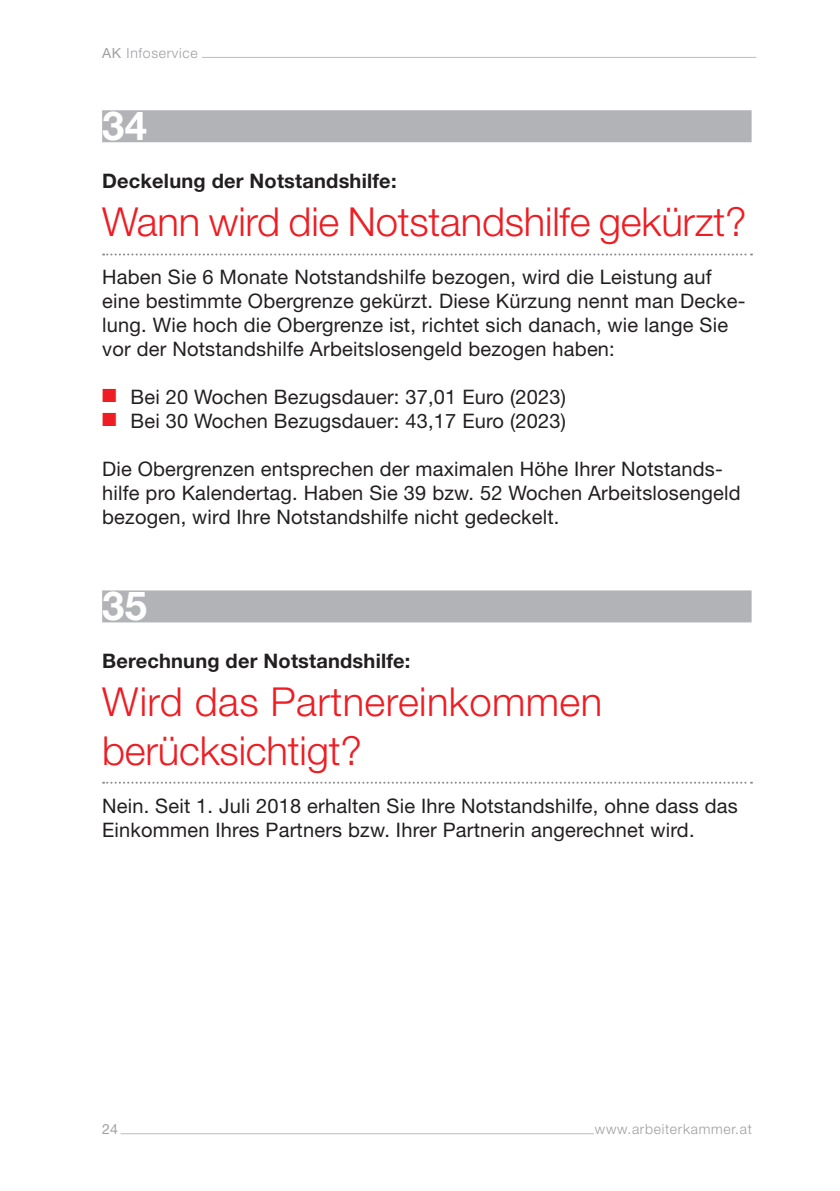
<style>
.page{position:relative;width:840px;height:1191px;background:#fff}
.page>*{position:absolute;margin:0;border:0;box-sizing:border-box;transform-origin:0 0}
.t1{font:300 40px/48px "Helvetica Neue LT Std";letter-spacing:-.005em;color:#ee1d23}
.t2{font:700 40px "Helvetica Neue LT Std";color:#fff}
.t3{font:20px/24px "Helvetica Neue LT Std";letter-spacing:.01em;color:#231f20}
.t4{font:700 20px "Helvetica Neue LT Std";letter-spacing:.01em;color:#231f20}
.t5{font:300 14px "Helvetica Neue LT Std";letter-spacing:.05em;color:#9d9fa2}
.t6{font:14px "Helvetica Neue LT Std";color:#9d9fa2}
.s1{font-weight:400}
.s2{color:#ee1d23}
</style>
<div class="page">
<hr style="left:120px;top:1133px;width:473px;height:1px;background:#bcbdc0">
<hr style="left:202px;top:57px;width:553px;height:1px;background:#bcbdc0">
<div style="left:102px;top:110px;width:649px;height:32px;background:#b2b3b7"></div>
<svg style="left:103px;top:253px;width:648px;height:2px"></svg>
<div style="left:102px;top:590px;width:649px;height:32px;background:#b2b3b7"></div>
<svg style="left:103px;top:781px;width:648px;height:2px"></svg>
<p class="t5" style="left:102px;top:44px;width:97px"><span class="s1">AK</span> Infoservice</p>
<h1 class="t2" style="left:102px;top:101px;width:46px">34</h1>
<p class="t4" style="left:102px;top:169px;width:296px">Deckelung der Notstandshilfe:</p>
<h1 class="t1" style="left:102px;top:197px;width:645px">Wann wird die Notstandshilfe gekürzt?</h1>
<p class="t3" style="left:102px;top:265px;width:644px">Haben Sie 6 Monate Notstandshilfe bezogen, wird die Leistung auf eine bestimmte Obergrenze gekürzt. Diese Kürzung nennt man Decke&shy;lung. Wie hoch die Obergrenze ist, richtet sich danach, wie lange Sie vor der Notstandshilfe Arbeitslosengeld bezogen haben:</p>
<p class="t3" style="left:102px;top:385px;width:465px"><span class="s2">■</span> Bei 20 Wochen Bezugsdauer: 37,01 Euro (2023)</p>
<p class="t3" style="left:102px;top:409px;width:465px"><span class="s2">■</span> Bei 30 Wochen Bezugsdauer: 43,17 Euro (2023)</p>
<p class="t3" style="left:102px;top:457px;width:639px">Die Obergrenzen entsprechen der maximalen Höhe Ihrer Notstands&shy;hilfe pro Kalendertag. Haben Sie 39 bzw. 52 Wochen Arbeitslosengeld bezogen, wird Ihre Notstandshilfe nicht gedeckelt.</p>
<h1 class="t2" style="left:102px;top:581px;width:46px">35</h1>
<p class="t4" style="left:102px;top:649px;width:310px">Berechnung der Notstandshilfe:</p>
<h1 class="t1" style="left:102px;top:677px;width:501px">Wird das Partnereinkommen berücksichtigt?</h1>
<p class="t3" style="left:102px;top:793px;width:636px">Nein. Seit 1. Juli 2018 erhalten Sie Ihre Notstandshilfe, ohne dass das<br>Einkommen Ihres Partners bzw. Ihrer Partnerin angerechnet wird.</p>
<p class="t6" style="left:102px;top:1120px;width:17px">24</p>
<p class="t5" style="left:594px;top:1120px;width:158px">www.arbeiterkammer.at</p>
</div>
